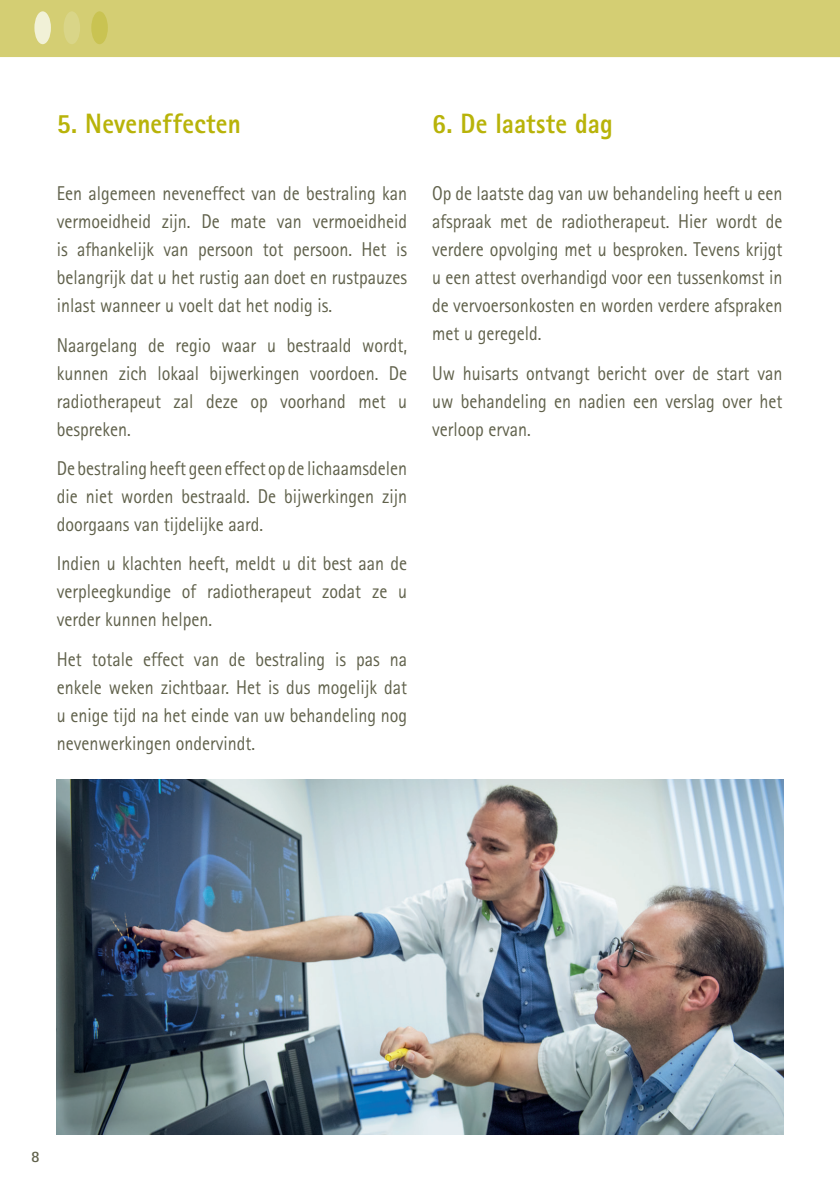
<style>
.page{position:relative;width:840px;height:1191px;background:#fff}
.page>*{position:absolute;margin:0;border:0;box-sizing:border-box;transform-origin:0 0}
.tabel_titel{font:800 28px "Rotis Sans Serif Std";letter-spacing:.01em;color:#b8b309;scale:.9 1}
.tabel_titel-2{font:20px/28px "Rotis Sans Serif Std";color:#60614b;text-align:justify;scale:.9 1}
.t1{font:700 16px "Rotis Sans Serif Std";color:#60614b}
</style>
<div class="page">
<div style="left:0;top:0;width:839px;height:57px;background:#d4ce73"></div>
<div style="left:91px;top:11px;width:17px;height:33px;background:#c9c352;border-radius:50%"></div>
<div style="left:64px;top:11px;width:16px;height:33px;background:#d9d588;border-radius:50%"></div>
<div style="left:34px;top:11px;width:17px;height:33px;background:#f1f1d7;border-radius:50%"></div>
<img style="left:57px;top:779px;width:725px;height:355px">
<p class="tabel_titel" style="left:57px;top:105px;width:206px">5. Neveneffecten</p>
<p class="tabel_titel-2" style="left:57px;top:179px;width:390px">Een algemeen neveneffect van de bestraling kan vermoeidheid zijn. De mate van vermoeidheid is afhankelijk van persoon tot persoon. Het is belangrijk dat u het rustig aan doet en rustpauzes inlast wanneer u voelt dat het nodig is.</p>
<p class="tabel_titel-2" style="left:57px;top:330px;width:390px">Naargelang de regio waar u bestraald wordt, kunnen zich lokaal bijwerkingen voordoen. De radiotherapeut zal deze op voorhand met u bespreken.</p>
<p class="tabel_titel-2" style="left:57px;top:454px;width:390px">De bestraling heeft geen effect op de lichaamsdelen die niet worden bestraald. De bijwerkingen zijn doorgaans van tijdelijke aard.</p>
<p class="tabel_titel-2" style="left:57px;top:549px;width:390px">Indien u klachten heeft, meldt u dit best aan de verpleegkundige of radiotherapeut zodat ze u verder kunnen helpen.</p>
<p class="tabel_titel-2" style="left:57px;top:644px;width:390px">Het totale effect van de bestraling is pas na enkele weken zichtbaar. Het is dus mogelijk dat u enige tijd na het einde van uw behandeling nog nevenwerkingen ondervindt.</p>
<p class="tabel_titel" style="left:432px;top:105px;width:202px">6. De laatste dag</p>
<p class="tabel_titel-2" style="left:432px;top:179px;width:390px">Op de laatste dag van uw behandeling heeft u een afspraak met de radiotherapeut. Hier wordt de verdere opvolging met u besproken. Tevens krijgt u een attest overhandigd voor een tussenkomst in de vervoersonkosten en worden verdere afspraken met u geregeld.</p>
<p class="tabel_titel-2" style="left:432px;top:358px;width:390px">Uw huisarts ontvangt bericht over de start van uw behandeling en nadien een verslag over het verloop ervan.</p>
<p class="t1" style="left:31px;top:1146px;width:10px">8</p>
</div>
